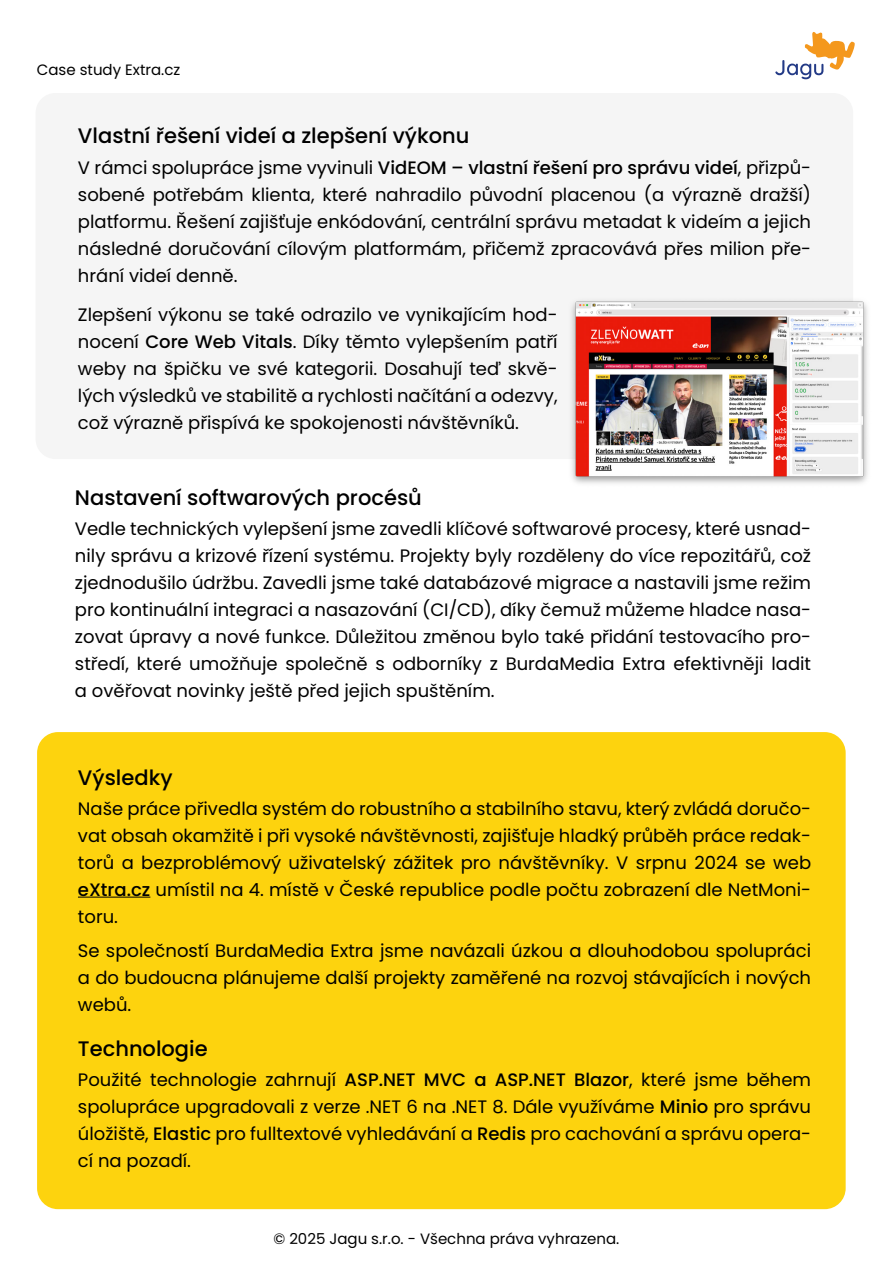
<style>
.page{position:relative;width:893px;height:1263px;background:#fff}
.page>*{position:absolute;margin:0;border:0;box-sizing:border-box;transform-origin:0 0}
.t1{font:500 21px "Poppins";color:#000}
.t2{font:18px/27px "Poppins";color:#000;text-align:justify}
.t3{font:15px "Poppins";color:#000}
.s1{font-weight:500}
</style>
<div class="page">
<div style="left:36px;top:93px;width:817px;height:366px;background:#f5f5f5;border-radius:20px"></div>
<div style="left:37px;top:732px;width:809px;height:477px;background:#fdd30e;border-radius:21px"></div>
<img style="left:571px;top:300px;width:297px;height:184px">
<hr style="left:78px;top:897px;width:72px;height:1px;background:#000">
<svg style="left:775px;top:32px;width:80px;height:47px"></svg>
<p class="t3" style="left:37px;top:61px;width:145px">Case study Extra.cz</p>
<p class="t1" style="left:78px;top:124px;width:393px">Vlastní řešení videí a zlepšení výkonu</p>
<p class="t2" style="left:78px;top:154px;width:735px">V rámci spolupráce jsme vyvinuli <span class="s1">VidEOM – vlastní řešení pro správu videí</span>, přizpů&shy;sobené potřebám klienta, které nahradilo původní placenou (a výrazně dražší) platformu. Řešení zajišťuje enkódování, centrální správu metadat k videím a jejich následné doručování cílovým platformám, přičemž zpracovává přes milion pře&shy;hrání videí denně.</p>
<p class="t2" style="left:78px;top:301px;width:481px">Zlepšení výkonu se také odrazilo ve vynikajícím hod&shy;nocení <span class="s1">Core Web Vitals</span>. Díky těmto vylepšením patří weby na špičku ve své kategorii. Dosahují teď skvě&shy;lých výsledků ve stabilitě a rychlosti načítání a odezvy, což výrazně přispívá ke spokojenosti návštěvníků.</p>
<p class="t1" style="left:75px;top:485px;width:348px">Nastavení softwarových procésů</p>
<p class="t2" style="left:75px;top:515px;width:738px">Vedle technických vylepšení jsme zavedli klíčové softwarové procesy, které usnad&shy;nily správu a krizové řízení systému. Projekty byly rozděleny do více repozitářů, což zjednodušilo údržbu. Zavedli jsme také databázové migrace a nastavili jsme režim pro kontinuální integraci a nasazování (CI/CD), díky čemuž můžeme hladce nasa&shy;zovat úpravy a nové funkce. Důležitou změnou bylo také přidání testovacího pro&shy;středí, které umožňuje společně s odborníky z BurdaMedia Extra efektivněji ladit a ověřovat novinky ještě před jejich spuštěním.</p>
<p class="t1" style="left:78px;top:765px;width:96px">Výsledky</p>
<p class="t2" style="left:78px;top:795px;width:735px">Naše práce přivedla systém do robustního a stabilního stavu, který zvládá doručo&shy;vat obsah okamžitě i při vysoké návštěvnosti, zajišťuje hladký průběh práce redak&shy;torů a bezproblémový uživatelský zážitek pro návštěvníky. V srpnu 2024 se web <span class="s1">eXtra.cz</span> umístil na 4. místě v České republice podle počtu zobrazení dle NetMoni&shy;toru.</p>
<p class="t2" style="left:78px;top:937px;width:735px">Se společností BurdaMedia Extra jsme navázali úzkou a dlouhodobou spolupráci a do budoucna plánujeme další projekty zaměřené na rozvoj stávajících i nových webů.</p>
<p class="t1" style="left:78px;top:1037px;width:131px">Technologie</p>
<p class="t2" style="left:78px;top:1066px;width:735px">Použité technologie zahrnují <span class="s1">ASP.NET MVC a ASP.NET Blazor</span>, které jsme během spolupráce upgradovali z verze .NET 6 na .NET 8. Dále využíváme <span class="s1">Minio</span> pro správu úložiště, <span class="s1">Elastic</span> pro fulltextové vyhledávání a <span class="s1">Redis</span> pro cachování a správu opera&shy;cí na pozadí.</p>
<p class="t3" style="left:273px;top:1230px;width:347px">© 2025 Jagu s.r.o. - Všechna práva vyhrazena.</p>
</div>
